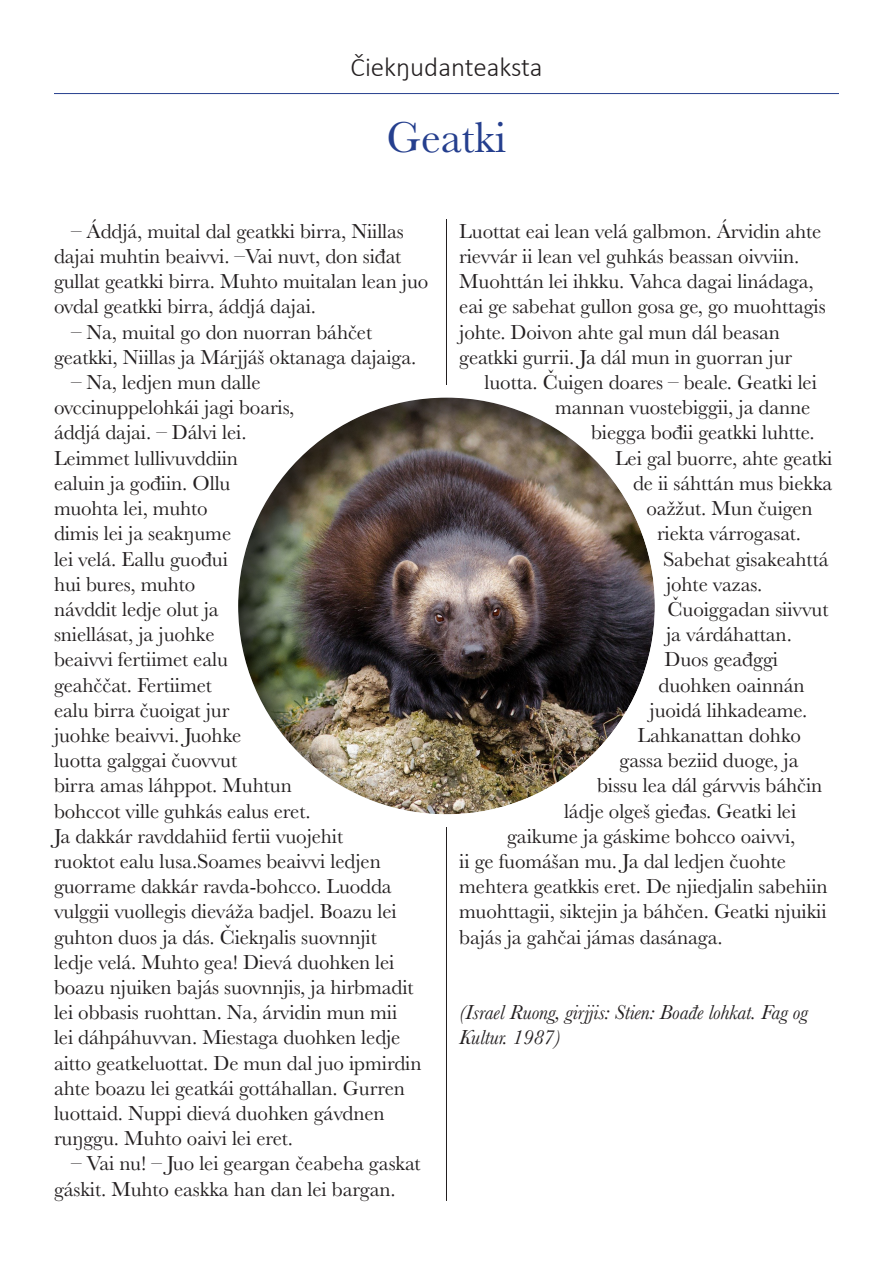
<style>
.page{position:relative;width:893px;height:1263px;background:#fff}
.page>*{position:absolute;margin:0;border:0;box-sizing:border-box;transform-origin:0 0}
.t1{font:45px "Baskerville";color:#253f8e}
.t2{font:300 27px "Calibri";color:#231f20}
.t3{font:21px/25.2px "Baskerville";letter-spacing:-.005em;color:#231f20}
.t4{font:italic 21px/25.2px "Baskerville";letter-spacing:-.005em;color:#231f20}
</style>
<div class="page">
<hr style="left:54px;top:93px;width:785px;height:1px;background:#253f8e">
<hr style="left:446px;top:219px;width:1px;height:166px;background:#231f20">
<hr style="left:446px;top:827px;width:1px;height:374px;background:#231f20">
<div style="left:236px;top:397px;width:420px;height:417px;background:#231f20;opacity:.75"></div>
<p class="t2" style="left:351px;top:51px;width:193px">Čiekŋudanteaksta</p>
<p class="t1" style="left:386px;top:109px;width:122px">Geatki</p>
<p class="t3" style="left:54px;top:219px;width:376px;text-indent:17px">– Áddjá, muital dal geatkki birra, Niillas dajai muhtin beaivvi. –Vai nuvt, don siđat gullat geatkki birra. Muhto muitalan lean juo ovdal geatkki birra, áddjá dajai.</p>
<p class="t3" style="left:54px;top:320px;width:364px;text-indent:17px">– Na, muital go don nuorran báhčet geatkki, Niillas ja Márjjáš oktanaga dajaiga.</p>
<p class="t3" style="left:54px;top:370px;width:369px;text-indent:17px">– Na, ledjen mun dalle<br>ovccinuppelohkái jagi boaris,<br>áddjá dajai. – Dálvi lei.<br>Leimmet lullivuvddiin<br>ealuin ja gođiin. Ollu<br>muohta lei, muhto<br>dimis lei ja seakŋume<br>lei velá. Eallu guođui<br>hui bures, muhto<br>návddit ledje olut ja<br>sniellásat, ja juohke<br>beaivvi fertiimet ealu<br>geahččat. Fertiimet<br>ealu birra čuoigat jur<br>juohke beaivvi. Juohke<br>luotta galggai čuovvut<br>birra amas láhppot. Muhtun<br>bohccot ville guhkás ealus eret.<br>Ja dakkár ravddahiid fertii vuojehit<br>ruoktot ealu lusa.Soames beaivvi ledjen guorrame dakkár ravda-bohcco. Luodda vulggii vuollegis dieváža badjel. Boazu lei guhton duos ja dás. Čiekŋalis suovnnjit<br>ledje velá. Muhto gea! Dievá duohken lei boazu njuiken bajás suovnnjis, ja hirbmadit lei obbasis ruohttan. Na, árvidin mun mii lei dáhpáhuvvan. Miestaga duohken ledje aitto geatkeluottat. De mun dal juo ipmirdin ahte boazu lei geatkái gottáhallan. Gurren luottaid. Nuppi dievá duohken gávdnen ruŋggu. Muhto oaivi lei eret.</p>
<p class="t3" style="left:54px;top:1151px;width:368px;text-indent:17px">– Vai nu! – Juo lei geargan čeabeha gaskat gáskit. Muhto easkka han dan lei bargan.</p>
<p class="t3" style="left:459px;top:219px;width:364px">Luottat eai lean velá galbmon. Árvidin ahte</p>
<p class="t3" style="left:459px;top:244px;width:342px">rievvár ii lean vel guhkás beassan oivviin.</p>
<p class="t3" style="left:459px;top:269px;width:356px">Muohttán lei ihkku. Vahca dagai linádaga,</p>
<p class="t3" style="left:459px;top:294px;width:368px">eai ge sabehat gullon gosa ge, go muohttagis</p>
<p class="t3" style="left:459px;top:320px;width:322px">johte. Doivon ahte gal mun dál beasan</p>
<p class="t3" style="left:459px;top:345px;width:334px">geatkki gurrii. Ja dál mun in guorran jur</p>
<p class="t3" style="left:484px;top:370px;width:334px">luotta. Čuigen doares – beale. Geatki lei</p>
<p class="t3" style="left:555px;top:395px;width:257px">mannan vuostebiggii, ja danne</p>
<p class="t3" style="left:591px;top:420px;width:225px">biegga bođii geatkki luhtte.</p>
<p class="t3" style="left:615px;top:446px;width:219px">Lei gal buorre, ahte geatki</p>
<p class="t3" style="left:633px;top:471px;width:201px">de ii sáhttán mus biekka</p>
<p class="t3" style="left:646px;top:496px;width:168px">oažžut. Mun čuigen</p>
<p class="t3" style="left:657px;top:521px;width:146px">riekta várrogasat.</p>
<p class="t3" style="left:663px;top:546px;width:167px">Sabehat gisakeahttá</p>
<p class="t3" style="left:666px;top:572px;width:98px">johte vazas.</p>
<p class="t3" style="left:668px;top:597px;width:162px">Čuoiggadan siivvut</p>
<p class="t3" style="left:666px;top:622px;width:127px">ja várdáhattan.</p>
<p class="t3" style="left:664px;top:647px;width:115px">Duos geađggi</p>
<p class="t3" style="left:658px;top:672px;width:148px">duohken oainnán</p>
<p class="t3" style="left:650px;top:698px;width:159px">juoidá lihkadeame.</p>
<p class="t3" style="left:638px;top:723px;width:165px">Lahkanattan dohko</p>
<p class="t3" style="left:620px;top:748px;width:180px">gassa beziid duoge, ja</p>
<p class="t3" style="left:597px;top:773px;width:227px">bissu lea dál gárvvis báhčin</p>
<p class="t3" style="left:564px;top:798px;width:234px">ládje olgeš gieđas. Geatki lei</p>
<p class="t3" style="left:507px;top:824px;width:290px">gaikume ja gáskime bohcco oaivvi,</p>
<p class="t3" style="left:459px;top:849px;width:328px">ii ge fuomášan mu. Ja dal ledjen čuohte</p>
<p class="t3" style="left:459px;top:874px;width:370px">mehtera geatkkis eret. De njiedjalin sabehiin</p>
<p class="t3" style="left:459px;top:899px;width:369px">muohttagii, siktejin ja báhčen. Geatki njuikii</p>
<p class="t3" style="left:459px;top:924px;width:265px">bajás ja gahčai jámas dasánaga.</p>
<p class="t4" style="left:459px;top:1000px;width:350px">(Israel Ruong, girjjis: Stien: Boađe lohkat. Fag og<br>Kultur. 1987)</p>
</div>
